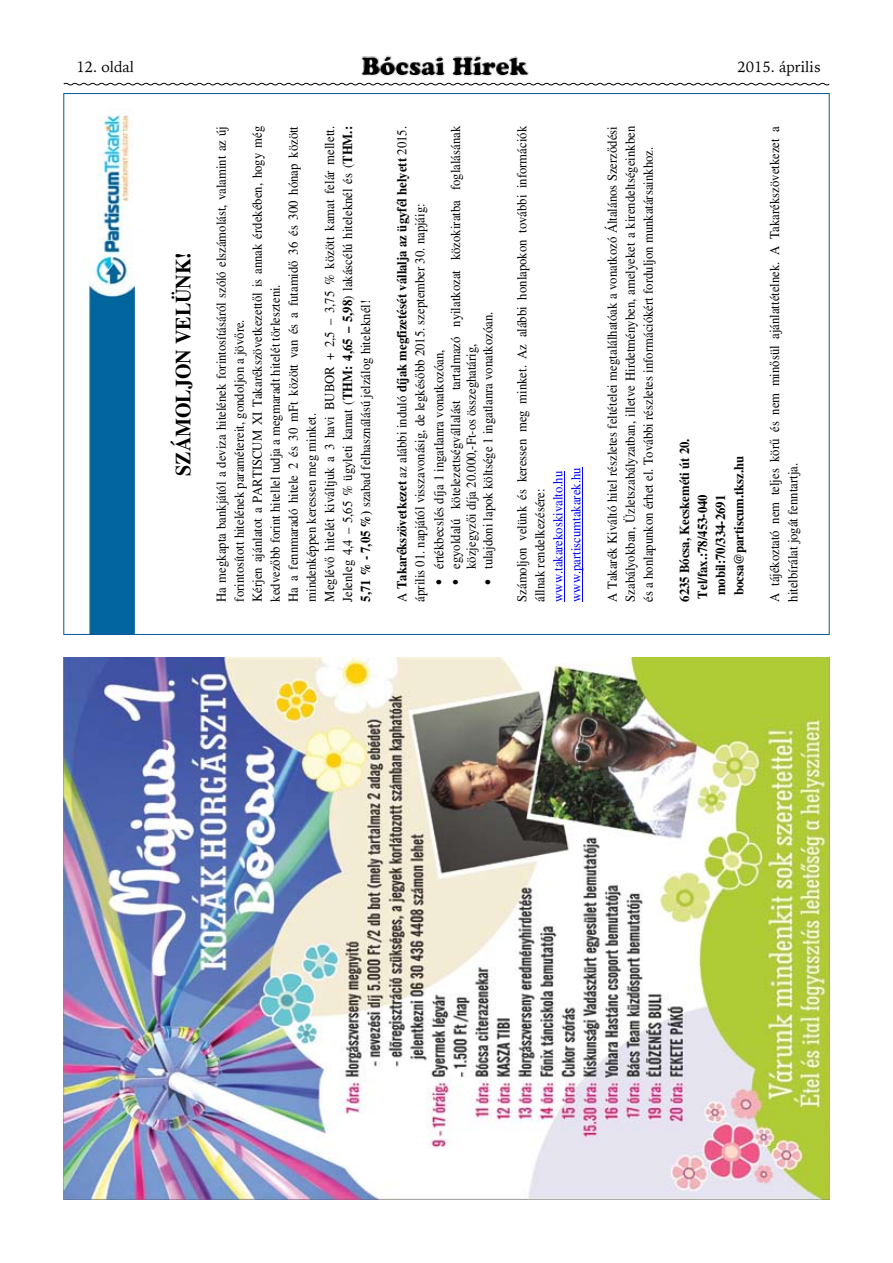
<style>
.page{position:relative;width:893px;height:1263px;background:#fff}
.page>*{position:absolute;margin:0;border:0;box-sizing:border-box;transform-origin:0 0}
.t1{font:700 21.45px "Times";color:#000;scale:.93 1}
.t2{font:15px "Iowan OS PFL";color:#000}
.t3{font:13.65px/18px "Times";color:#000;scale:.93 1}
.t4{font:700 13.65px/18px "Times";color:#000;scale:.93 1}
.t5{font:13.65px/18.1px "Times";color:#00f;scale:.93 1}
.s1{font-family:"Times New Roman"}
.s2{font-weight:700}
</style>
<div class="page">
<img style="left:361px;top:55px;width:168px;height:22px">
<svg style="left:63px;top:82px;width:767px;height:4px"></svg>
<img style="left:88px;top:115px;width:46px;height:518px">
<hr style="left:564px;top:471px;width:1px;height:131px;background:#00f">
<hr style="left:582px;top:467px;width:1px;height:135px;background:#00f">
<img style="left:64px;top:658px;width:765px;height:541px">
<p class="t2" style="left:77px;top:56px;width:59px">12. oldal</p>
<p class="t2" style="left:738px;top:56px;width:85px">2015. április</p>
<h1 class="t1" style="left:171px;top:476px;width:242px;rotate:-90deg">SZÁMOLJON VELÜNK!</h1>
<p class="t3" style="left:212px;top:602px;width:513px;rotate:-90deg">Ha megkapta bankjától a deviza hitelének forintosításáról szóló elszámolást, valamint az új forintosított hitelének paramétereit, gondoljon a jöv<span class="s1">ő</span>re.<br>Kérjen ajánlatot a PARTISCUM XI Takarékszövetkezett<span class="s1">ő</span>l is annak érdekében, hogy még kedvez<span class="s1">ő</span>bb forint hitellel tudja a megmaradt hitelét törleszteni.<br>Ha a fennmaradó hitele 2 és 30 mFt között van és a futamid<span class="s1">ő</span> 36 és 300 hónap között mindenképpen keressen meg minket.<br>Meglév<span class="s1">ő</span> hitelét kiváltjuk a 3 havi BUBOR + 2,5 – 3,75 % között kamat felár mellett.<br>Jelenleg 4,4 – 5,65 % ügyleti kamat (<span class="s2">THM: 4,65 – 5,98</span>) lakáscélú hiteleknél és (<span class="s2">THM.:<br>5,71 % - 7,05 %)</span> szabad felhasználású jelzálog hiteleknél!</p>
<p class="t3" style="left:393px;top:602px;width:513px;rotate:-90deg">A <span class="s2">Takarékszövetkezet</span> az alábbi induló <span class="s2">díjak megfizetését vállalja az ügyfél helyett</span> 2015. április 01. napjától visszavonásig, de legkés<span class="s1">ő</span>bb 2015. szeptember 30. napjáig:</p>
<p class="t3" style="left:448px;top:569px;width:478px;line-height:15.8px;text-indent:-16px;rotate:-90deg">• egyoldalú kötelezettségvállalást tartalmazó nyilatkozat közokiratba foglalásának közjegyz<span class="s1">ő</span>i díja 20.000,-Ft-os összeghatárig,</p>
<p class="t3" style="left:479px;top:585px;width:296px;rotate:-90deg">• tulajdoni lapok költsége 1 ingatlanra vonatkozóan.</p>
<p class="t3" style="left:430px;top:585px;width:255px;rotate:-90deg">• értékbecslés díja 1 ingatlanra vonatkozóan,</p>
<p class="t3" style="left:513px;top:602px;width:513px;rotate:-90deg">Számoljon velünk és keressen meg minket. Az alábbi honlapokon további információk állnak rendelkezésére:</p>
<p class="t5" style="left:549px;top:602px;width:146px;rotate:-90deg">www.takarekoskivalto.hu www.partiscumtakarek.hu</p>
<p class="t3" style="left:603px;top:602px;width:513px;text-align:justify;rotate:-90deg">A Takarék Kiváltó hitel részletes feltételei megtalálhatóak a vonatkozó Általános Szerz<span class="s1">ő</span>dési Szabályokban, Üzletszabályzatban, illetve Hirdetményben, amelyeket a kirendeltségeinkben és a honlapunkon érhet el. További részletes információkért forduljon munkatársainkhoz.</p>
<p class="t4" style="left:675px;top:602px;width:177px;rotate:-90deg">6235 Bócsa, Kecskeméti út 20.<br>Tel/fax.:78/453-040 mobil:70/334-2691 bocsa@partiscum.tksz.hu</p>
<p class="t3" style="left:766px;top:602px;width:513px;rotate:-90deg">A tájékoztató nem teljes kör<span class="s1">ű</span> és nem min<span class="s1">ő</span>sül ajánlattételnek. A Takarékszövetkezet a hitelbírálat jogát fenntartja.</p>
</div>
